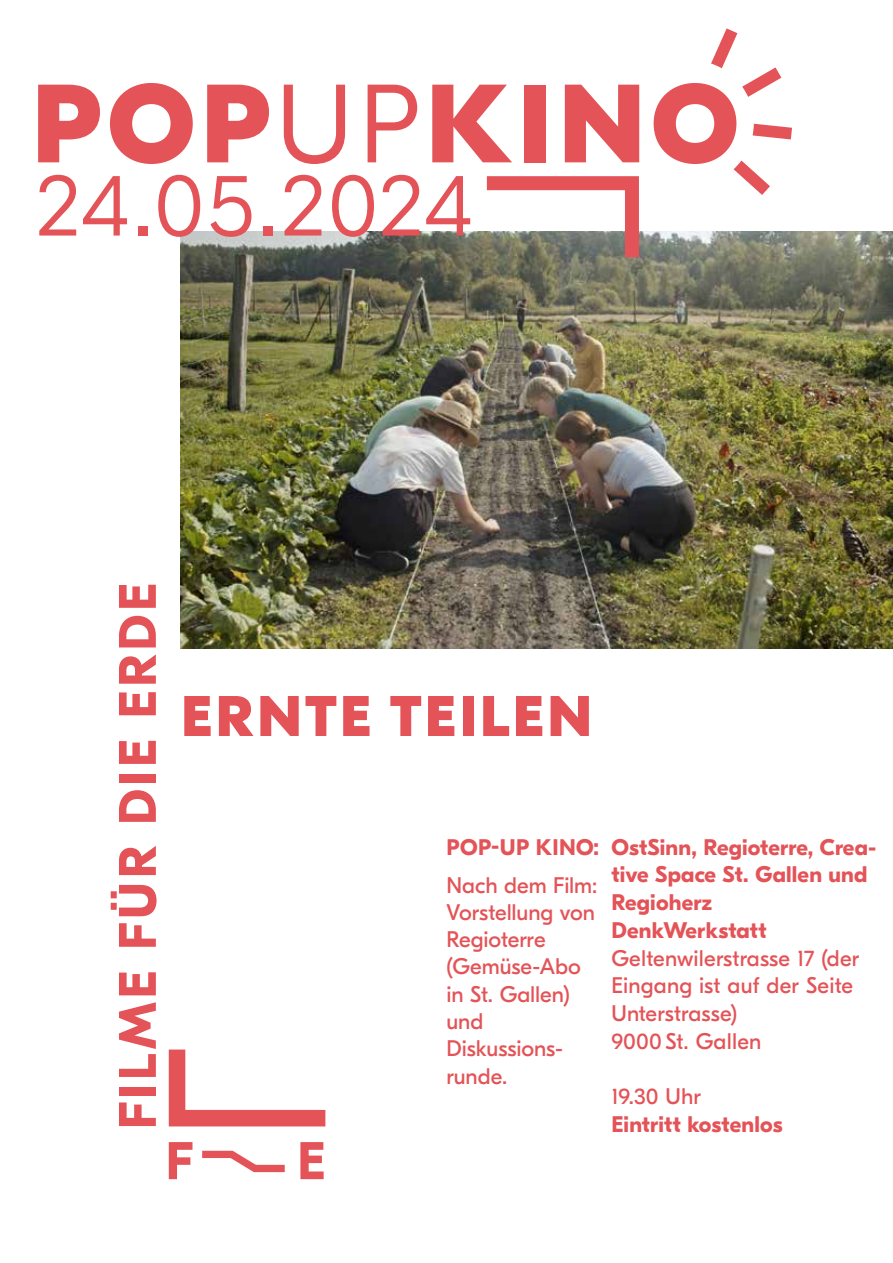
<style>
.page{position:relative;width:893px;height:1263px;background:#fff}
.page>*{position:absolute;margin:0;border:0;box-sizing:border-box;transform-origin:0 0}
.t1{font:800 111px "GT Eesti Display";letter-spacing:.06em;color:#e35357}
.t2{font:300 88.05px "GT Eesti Display";letter-spacing:.015em;color:#e35357}
.t3{font:800 57.15px "GT Eesti Display";letter-spacing:.06em;color:#e35357}
.t4{font:700 52.95px "GT Eesti Display";color:#e35357}
.t5{font:700 52.65px "GT Eesti Display";letter-spacing:.07em;color:#e35357}
.t6{font:22.5px/27.3px "GT Eesti Display";color:#e35357}
.t7{font:700 22.5px/27.8px "GT Eesti Display";letter-spacing:.01em;color:#e35357}
.s1{font-weight:300}
</style>
<div class="page">
<img style="left:181px;top:232px;width:711px;height:416px">
<svg style="left:473px;top:176px;width:173px;height:95px"></svg>
<svg style="left:753px;top:124px;width:39px;height:15px"></svg>
<svg style="left:711px;top:28px;width:70px;height:69px"></svg>
<svg style="left:733px;top:160px;width:37px;height:35px"></svg>
<svg style="left:168px;top:1049px;width:158px;height:78px"></svg>
<svg style="left:202px;top:1150px;width:83px;height:23px"></svg>
<h1 class="t1" style="left:32px;top:62px;width:708px">POP<span class="s1">UP</span>KINO</h1>
<h2 class="t2" style="left:36px;top:157px;width:438px">24.05.2024</h2>
<h3 class="t5" style="left:108px;top:1129px;width:548px;rotate:-90deg">FILME FÜR DIE ERDE</h3>
<h3 class="t3" style="left:181px;top:684px;width:412px">ERNTE TEILEN</h3>
<p class="t7" style="left:446px;top:833px;width:154px">POP-UP KINO:</p>
<h3 class="t4" style="left:166px;top:1131px;width:29px">F</h3>
<h3 class="t4" style="left:297px;top:1131px;width:30px">E</h3>
<p class="t6" style="left:446px;top:872px;width:152px">Nach dem Film:<br>Vorstellung von<br>Regioterre (Gemüse-Abo in St. Gallen) und<br>Diskussions&shy;runde.</p>
<p class="t7" style="left:611px;top:833px;width:266px">OstSinn, Regioterre, Crea&shy;tive Space St. Gallen und<br>Regioherz<br>DenkWerkstatt</p>
<p class="t6" style="left:611px;top:944px;width:249px;line-height:27.8px">Geltenwilerstrasse 17 (der<br>Eingang ist auf der Seite<br>Unterstrasse)<br>9000 St. Gallen</p>
<p class="t6" style="left:611px;top:1083px;width:91px">19.30 Uhr</p>
<p class="t7" style="left:611px;top:1111px;width:173px">Eintritt kostenlos</p>
</div>
